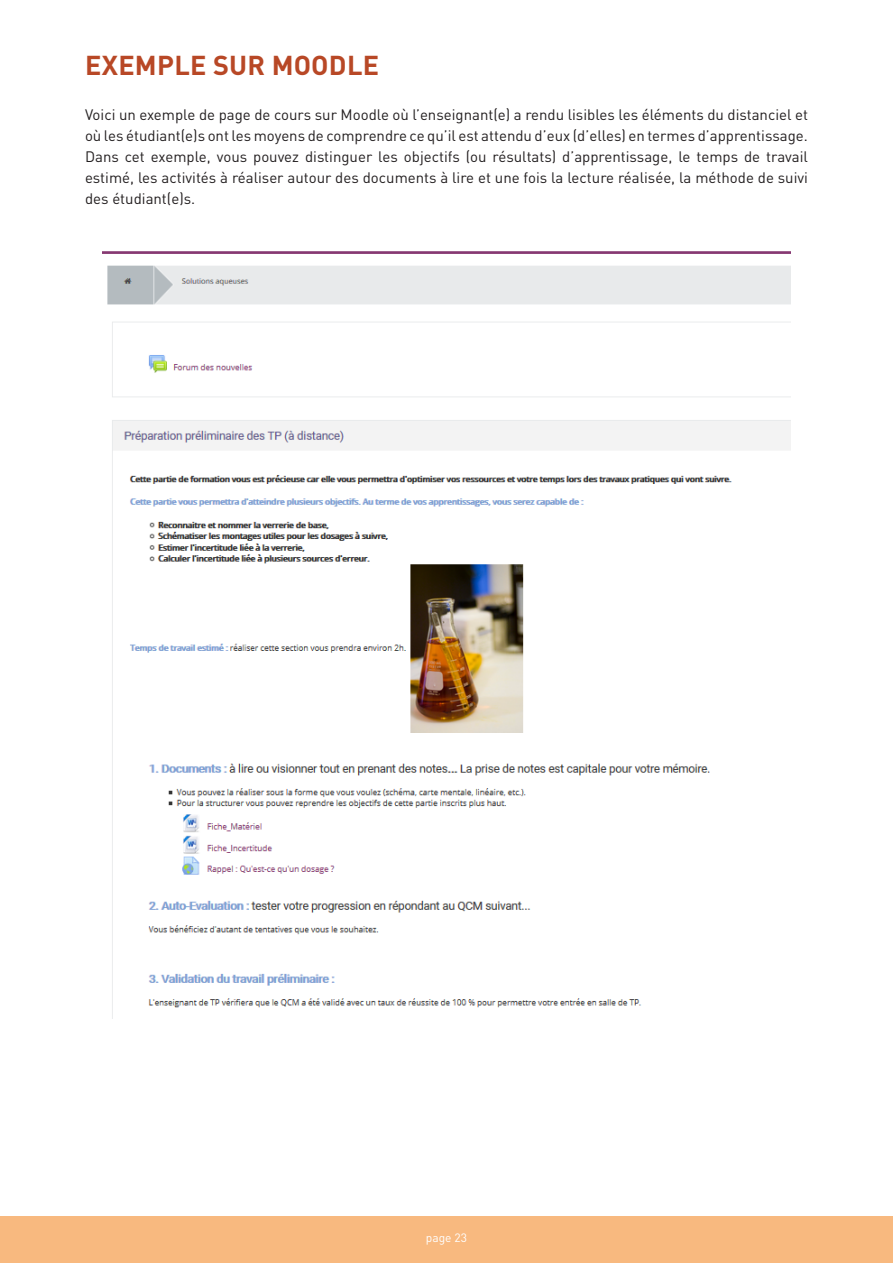
<style>
.page{position:relative;width:893px;height:1263px;background:#fff}
.page>*{position:absolute;margin:0;border:0;box-sizing:border-box;transform-origin:0 0}
.t1{font:700 27px "DIN Pro";letter-spacing:.01em;color:#b84826}
.t2{font:15px/21px "DIN Pro";color:#231f20}
.t3{font:12px "DIN Pro";color:#fff}
</style>
<div class="page">
<div style="left:0;top:1216px;width:893px;height:47px;background:#f8b97f"></div>
<img style="left:103px;top:251px;width:687px;height:767px">
<p class="t1" style="left:85px;top:42px;width:295px">EXEMPLE SUR MOODLE</p>
<p class="t2" style="left:85px;top:102px;width:724px">Voici un exemple de page de cours sur Moodle où l’enseignant(e) a rendu lisibles les éléments du distanciel et où les étudiant(e)s ont les moyens de comprendre ce qu’il est attendu d’eux (d’elles) en termes d’apprentissage.</p>
<p class="t2" style="left:85px;top:144px;width:724px;text-align:justify">Dans cet exemple, vous pouvez distinguer les objectifs (ou résultats) d’apprentissage, le temps de travail estimé, les activités à réaliser autour des documents à lire et une fois la lecture réalisée, la méthode de suivi des étudiant(e)s.</p>
<p class="t3" style="left:426px;top:1228px;width:43px">page 23</p>
</div>
